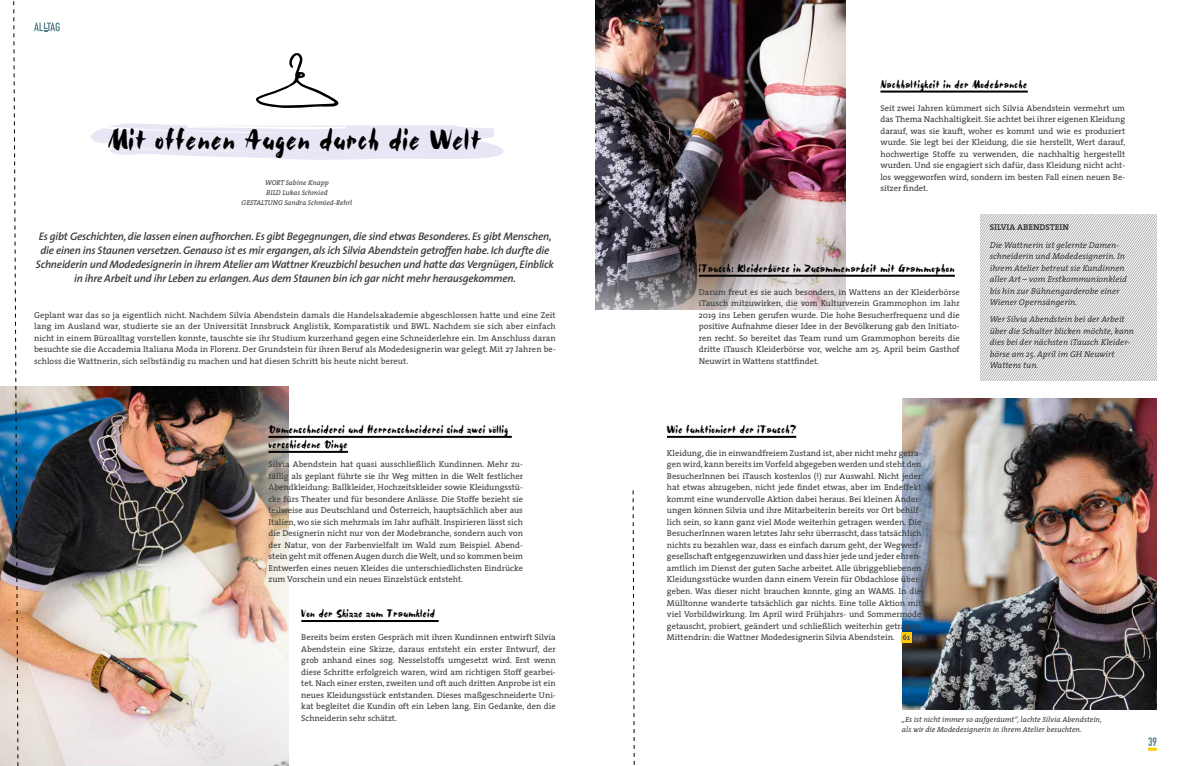
<style>
.page{position:relative;width:1191px;height:766px;background:#fff}
.page>*{position:absolute;margin:0;border:0;box-sizing:border-box;transform-origin:0 0}
.t1{font:31px "Bolide";color:#000}
.t2{font:12px/15px "Bolide";color:#000}
.t3{font:12px "DIN Engschrift Std";color:#568088}
.t4{font:italic 600 11px/14px "The Sans";letter-spacing:-.02em;color:#3b3b3a;text-align:center}
.t5{font:8.5px/11.5px "The Serif";color:#3b3b3a;text-align:justify}
.t6{font:italic 8.5px/11.5px "The Serif";color:#3b3b3a}
.t7{font:700 8.5px "The Serif";color:#3b3b3a}
.t8{font:italic 7.5px/10.5px "The Serif";color:#3b3b3a}
.t9{font:italic 7px/10px "The Serif";color:#3b3b3a;text-align:center}
</style>
<div class="page">
<svg style="left:1148px;top:747px;width:9px;height:3px"></svg>
<svg style="left:91px;top:123px;width:413px;height:37px"></svg>
<img style="left:595px;top:0;width:250px;height:309px">
<img style="left:902px;top:398px;width:255px;height:310px">
<svg style="left:901px;top:632px;width:10px;height:10px"></svg>
<svg style="left:902px;top:634px;width:7px;height:5px"></svg>
<hr style="left:301px;top:619px;width:137px;height:2px;background:#000">
<svg style="left:980px;top:214px;width:177px;height:166px"></svg>
<hr style="left:880px;top:90px;width:147px;height:2px;background:#000">
<hr style="left:699px;top:274px;width:256px;height:2px;background:#000">
<hr style="left:667px;top:435px;width:129px;height:2px;background:#000">
<svg style="left:256px;top:53px;width:83px;height:55px"></svg>
<img style="left:0;top:386px;width:288px;height:379px">
<hr style="left:268px;top:435px;width:244px;height:2px;background:#000">
<hr style="left:268px;top:450px;width:80px;height:2px;background:#000">
<svg style="left:13px;top:1px;width:6px;height:764px"></svg>
<svg style="left:632px;top:490px;width:3px;height:275px"></svg>
<svg style="left:34px;top:22px;width:26px;height:9px"></svg>
<h1 class="t1" style="left:107px;top:123px;width:376px">Mit offenen Augen durch die Welt</h1>
<p class="t9" style="left:242px;top:177px;width:112px">WORT Sabine Knapp<br>BILD Lukas Schmied<br>GESTALTUNG Sandra Schmied-Rehrl</p>
<p class="t4" style="left:36px;top:229px;width:519px">Es gibt Geschichten, die lassen einen aufhorchen. Es gibt Begegnungen, die sind etwas Besonderes. Es gibt Menschen, die einen ins Staunen versetzen. Genauso ist es mir ergangen, als ich Silvia Abendstein getroffen habe. Ich durfte die Schneiderin und Modedesignerin in ihrem Atelier am Wattner Kreuzbichl besuchen und hatte das Vergnügen, Einblick in ihre Arbeit und ihr Leben zu erlangen. Aus dem Staunen bin ich gar nicht mehr herausgekommen.</p>
<p class="t5" style="left:34px;top:309px;width:523px">Geplant war das so ja eigentlich nicht. Nachdem Silvia Abendstein damals die Handelsakademie abgeschlossen hatte und eine Zeit lang im Ausland war, studierte sie an der Universität Innsbruck Anglistik, Komparatistik und BWL. Nachdem sie sich aber einfach nicht in einem Büroalltag vorstellen konnte, tauschte sie ihr Studium kurzerhand gegen eine Schneiderlehre ein. Im Anschluss daran besuchte sie die Accademia Italiana Moda in Florenz. Der Grundstein für ihren Beruf als Modedesignerin war gelegt. Mit 27 Jahren be&shy;schloss die Wattnerin, sich selbständig zu machen und hat diesen Schritt bis heute nicht bereut.</p>
<h2 class="t2" style="left:268px;top:422px;width:241px">Damenschneiderei und Herrenschneiderei sind zwei völlig verschiedene Dinge</h2>
<p class="t5" style="left:268px;top:458px;width:256px">Silvia Abendstein hat quasi ausschließlich Kundinnen. Mehr zu&shy;fällig als geplant führte sie ihr Weg mitten in die Welt festlicher Abendkleidung: Ballkleider, Hochzeitskleider sowie Kleidungsstü&shy;cke fürs Theater und für besondere Anlässe. Die Stoffe bezieht sie teilweise aus Deutschland und Österreich, hauptsächlich aber aus Italien, wo sie sich mehrmals im Jahr aufhält. Inspirieren lässt sich die Designerin nicht nur von der Modebranche, sondern auch von der Natur, von der Farbenvielfalt im Wald zum Beispiel. Abend&shy;stein geht mit offenen Augen durch die Welt, und so kommen beim Entwerfen eines neuen Kleides die unterschiedlichsten Eindrücke zum Vorschein und ein neues Einzelstück entsteht.</p>
<h2 class="t2" style="left:301px;top:606px;width:136px">Von der Skizze zum Traumkleid</h2>
<p class="t5" style="left:301px;top:631px;width:256px">Bereits beim ersten Gespräch mit ihren Kundinnen entwirft Silvia Abendstein eine Skizze, daraus entsteht ein erster Entwurf, der grob anhand eines sog. Nesselstoffs umgesetzt wird. Erst wenn diese Schritte erfolgreich waren, wird am richtigen Stoff gearbei&shy;tet. Nach einer ersten, zweiten und oft auch dritten Anprobe ist ein neues Kleidungsstück entstanden. Dieses maßgeschneiderte Uni&shy;kat begleitet die Kundin oft ein Leben lang. Ein Gedanke, den die Schneiderin sehr schätzt.</p>
<h2 class="t2" style="left:880px;top:77px;width:149px">Nachhaltigkeit in der Modebranche</h2>
<p class="t5" style="left:880px;top:102px;width:246px">Seit zwei Jahren kümmert sich Silvia Abendstein vermehrt um das Thema Nachhaltigkeit. Sie achtet bei ihrer eigenen Kleidung darauf, was sie kauft, woher es kommt und wie es produziert wurde. Sie legt bei der Kleidung, die sie herstellt, Wert darauf, hochwertige Stoffe zu verwenden, die nachhaltig hergestellt wurden. Und sie engagiert sich dafür, dass Kleidung nicht acht&shy;los weggeworfen wird, sondern im besten Fall einen neuen Be&shy;sitzer findet.</p>
<h2 class="t2" style="left:699px;top:261px;width:257px">iTausch: Kleiderbörse in Zusammenarbeit mit Grammophon</h2>
<p class="t5" style="left:699px;top:286px;width:262px">Darum freut es sie auch besonders, in Wattens an der Kleiderbörse iTausch mitzuwirken, die vom Kulturverein Grammophon im Jahr 2019 ins Leben gerufen wurde. Die hohe Besucherfrequenz und die positive Aufnahme dieser Idee in der Bevölkerung gab den Initiato&shy;ren recht. So bereitet das Team rund um Grammophon bereits die dritte iTausch Kleiderbörse vor, welche am 25. April beim Gasthof Neuwirt in Wattens stattfindet.</p>
<h2 class="t2" style="left:667px;top:422px;width:131px">Wie funktioniert der iTausch?</h2>
<p class="t5" style="left:667px;top:447px;width:256px">Kleidung, die in einwandfreiem Zustand ist, aber nicht mehr getra&shy;gen wird, kann bereits im Vorfeld abgegeben werden und steht den BesucherInnen bei iTausch kostenlos (!) zur Auswahl. Nicht jeder hat etwas abzugeben, nicht jede findet etwas, aber im Endeffekt kommt eine wundervolle Aktion dabei heraus. Bei kleinen Änder&shy;ungen können Silvia und ihre Mitarbeiterin bereits vor Ort behilf&shy;lich sein, so kann ganz viel Mode weiterhin getragen werden. Die BesucherInnen waren letztes Jahr sehr überrascht, dass tatsächlich nichts zu bezahlen war, dass es einfach darum geht, der Wegwerf&shy;gesellschaft entgegenzuwirken und dass hier jede und jeder ehren&shy;amtlich im Dienst der guten Sache arbeitet. Alle übriggebliebenen Kleidungsstücke wurden dann einem Verein für Obdachlose über&shy;geben. Was dieser nicht brauchen konnte, ging an WAMS. In die Mülltonne wanderte tatsächlich gar nichts. Eine tolle Aktion mit viel Vorbildwirkung. Im April wird Frühjahrs- und Sommermode getauscht, probiert, geändert und schließlich weiterhin getragen.<br>Mittendrin: die Wattner Modedesignerin Silvia Abendstein.</p>
<p class="t7" style="left:989px;top:220px;width:81px">SILVIA ABENDSTEIN</p>
<p class="t6" style="left:989px;top:238px;width:139px">Die Wattnerin ist gelernte Damen&shy;schneiderin und Modedesignerin. In ihrem Atelier betreut sie Kundinnen aller Art – vom Erstkommunionkleid bis hin zur Bühnengarderobe einer Wiener Opernsängerin.</p>
<p class="t6" style="left:989px;top:313px;width:146px">Wer Silvia Abendstein bei der Arbeit über die Schulter blicken möchte, kann dies bei der nächsten iTausch Kleider&shy;börse am 25. April im GH Neuwirt<br>Wattens tun.</p>
<p class="t8" style="left:902px;top:713px;width:201px">„Es ist nicht immer so aufgeräumt“, lachte Silvia Abendstein, als wir die Modedesignerin in ihrem Atelier besuchten.</p>
<h2 class="t3" style="left:1148px;top:734px;width:10px">39</h2>
</div>
